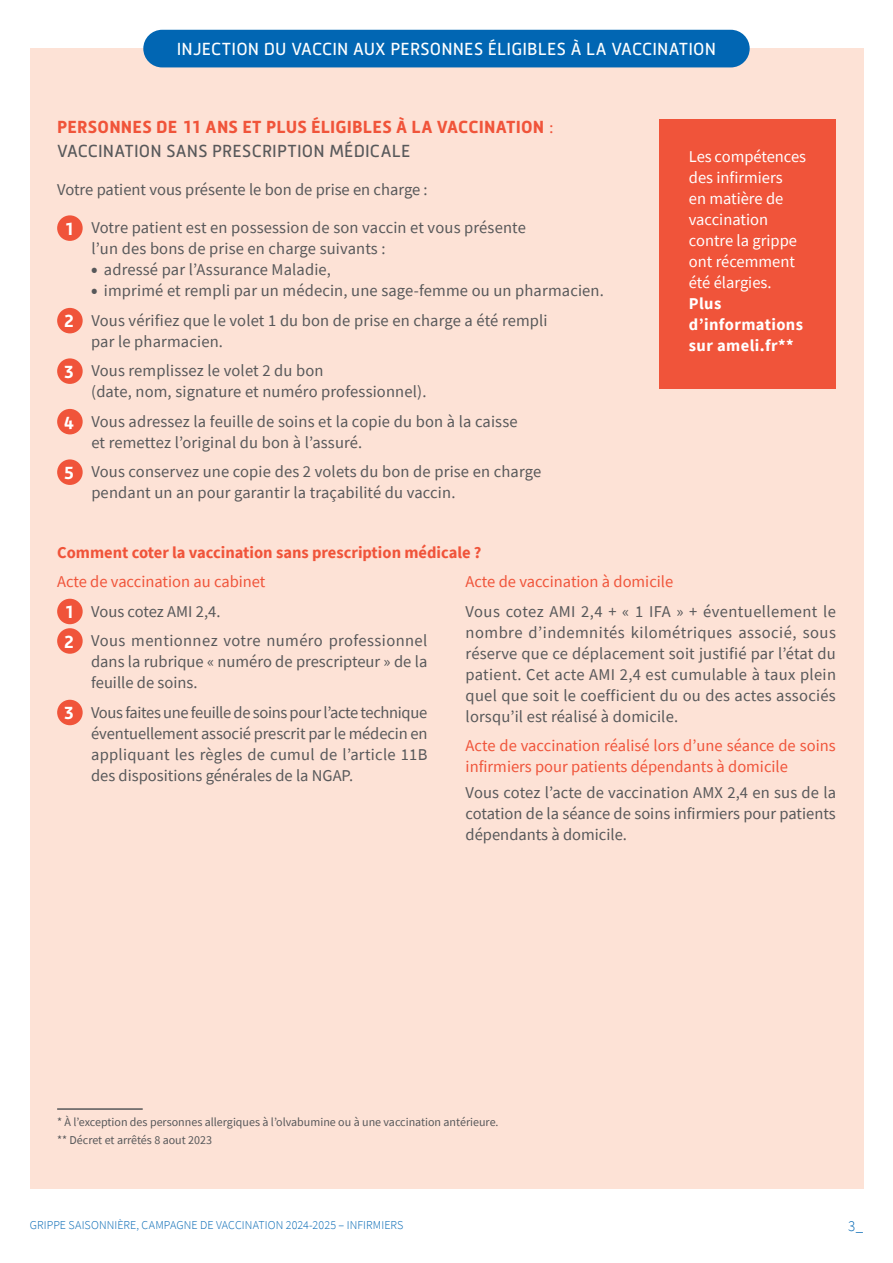
<style>
.page{position:relative;width:893px;height:1263px;background:#fff}
.page>*{position:absolute;margin:0;border:0;box-sizing:border-box;transform-origin:0 0}
.t1{font:700 18px/24px "Mic 32 New";letter-spacing:.01em;color:#f0543a}
.t2{font:18px "Mic 32 New";letter-spacing:.01em;color:#fff}
.t3{font:16.5px/21px "Source Sans Pro";letter-spacing:.01em;color:#57585a}
.t4{font:16.5px/21px "Source Sans Pro";color:#f0543a}
.t5{font:16.5px/21px "Source Sans Pro";color:#fff}
.t6{font:700 16.5px "Source Sans Pro";color:#f0543a}
.t7{font:700 16.5px/21px "Source Sans Pro";letter-spacing:.025em;color:#fff}
.t8{font:300 15px "Source Sans Pro";color:#0166b3}
.t9{font:12px/17.7px "Source Sans Pro";color:#57585a}
.t10{font:300 12px "Source Sans Pro";letter-spacing:.005em;color:#0166b3}
.s1{font-weight:400}
.s2{font-weight:400;color:#57585a}
.s3{font-family:"Mic 32 New";font-weight:700;font-size:18px;color:#fff}
.s4{font-weight:900;font-size:18px}
.s5{color:#f0543a}
</style>
<div class="page">
<div style="left:30px;top:49px;width:833px;height:1140px;background:#fde2d6"></div>
<div style="left:143px;top:30px;width:607px;height:37px;background:#0166b3;border-radius:19px"></div>
<div style="left:57px;top:215px;width:26px;height:26px;background:#f0543a;border-radius:50%"></div>
<div style="left:57px;top:308px;width:26px;height:25px;background:#f0543a;border-radius:50%"></div>
<div style="left:57px;top:358px;width:26px;height:26px;background:#f0543a;border-radius:50%"></div>
<div style="left:57px;top:409px;width:26px;height:25px;background:#f0543a;border-radius:50%"></div>
<div style="left:57px;top:459px;width:26px;height:26px;background:#f0543a;border-radius:50%"></div>
<div style="left:57px;top:599px;width:26px;height:25px;background:#f0543a;border-radius:50%"></div>
<div style="left:57px;top:628px;width:26px;height:26px;background:#f0543a;border-radius:50%"></div>
<div style="left:57px;top:700px;width:26px;height:25px;background:#f0543a;border-radius:50%"></div>
<div style="left:659px;top:120px;width:177px;height:269px;background:#f0543a"></div>
<hr style="left:57px;top:1108px;width:86px;height:2px;background:#57585a">
<p class="t2" style="left:177px;top:38px;width:541px">INJECTION DU VACCIN AUX PERSONNES ÉLIGIBLES À LA VACCINATION</p>
<p class="t1" style="left:57px;top:115px;width:498px">PERSONNES DE 11 ANS ET PLUS ÉLIGIBLES À LA VACCINATION <span class="s1">:<br></span><span class="s2">VACCINATION SANS PRESCRIPTION MÉDICALE</span></p>
<p class="t3" style="left:57px;top:179px;width:372px">Votre patient vous présente le bon de prise en charge :</p>
<p class="t3" style="left:91px;top:217px;width:436px;text-indent:-27px"><span class="s3">1</span> Votre patient est en possession de son vaccin et vous présente l’un des bons de prise en charge suivants :</p>
<p class="t3" style="left:91px;top:259px;width:241px"><span class="s4">•</span> adressé par l’Assurance Maladie,</p>
<p class="t3" style="left:64px;top:276px;width:541px;line-height:29.5px;text-indent:27px"><span class="s4">•</span> imprimé et rempli par un médecin, une sage-femme ou un pharmacien.<br><span class="s3">2</span> Vous vérifiez que le volet 1 du bon de prise en charge a été rempli</p>
<p class="t3" style="left:64px;top:327px;width:261px;line-height:29.5px;text-indent:27px">par le pharmacien.<br><span class="s3">3</span> Vous remplissez le volet 2 du bon</p>
<p class="t3" style="left:64px;top:377px;width:455px;line-height:29.5px;text-indent:27px">(date, nom, signature et numéro professionnel).<br><span class="s3">4</span> Vous adressez la feuille de soins et la copie du bon à la caisse</p>
<p class="t3" style="left:64px;top:428px;width:479px;line-height:29.5px;text-indent:27px">et remettez l’original du bon à l’assuré.<br><span class="s3">5</span> Vous conservez une copie des 2 volets du bon de prise en charge</p>
<p class="t3" style="left:91px;top:482px;width:366px">pendant un an pour garantir la traçabilité du vaccin.</p>
<p class="t5" style="left:689px;top:146px;width:119px">Les compétences des infirmiers<br>en matière de vaccination contre la grippe ont récemment été élargies.</p>
<p class="t7" style="left:689px;top:293px;width:116px">Plus d’informations sur ameli.fr**</p>
<p class="t6" style="left:57px;top:541px;width:426px">Comment coter la vaccination sans prescription médicale ?</p>
<p class="t3" style="left:64px;top:567px;width:365px;line-height:29.5px;text-indent:-7px"><span class="s5">Acte de vaccination au cabinet<br></span><span class="s3">1</span> Vous cotez AMI 2,4.<br><span class="s3">2</span> Vous mentionnez votre numéro professionnel</p>
<p class="t3" style="left:91px;top:651px;width:338px">dans la rubrique « numéro de prescripteur » de la feuille de soins.</p>
<p class="t3" style="left:91px;top:702px;width:338px;text-align:justify;text-indent:-27px"><span class="s3">3</span> Vous faites une feuille de soins pour l’acte technique éventuellement associé prescrit par le médecin en appliquant les règles de cumul de l’article 11B des dispositions générales de la NGAP.</p>
<p class="t4" style="left:466px;top:571px;width:209px">Acte de vaccination à domicile</p>
<p class="t3" style="left:466px;top:601px;width:372px;text-align:justify">Vous cotez AMI 2,4 + « 1 IFA » + éventuellement le nombre d’indemnités kilométriques associé, sous réserve que ce déplacement soit justifié par l’état du patient. Cet acte AMI 2,4 est cumulable à taux plein quel que soit le coefficient du ou des actes associés lorsqu’il est réalisé à domicile.</p>
<p class="t4" style="left:466px;top:735px;width:372px">Acte de vaccination réalisé lors d’une séance de soins infirmiers pour patients dépendants à domicile</p>
<p class="t3" style="left:466px;top:781px;width:372px;text-align:justify">Vous cotez l’acte de vaccination AMX 2,4 en sus de la cotation de la séance de soins infirmiers pour patients dépendants à domicile.</p>
<p class="t9" style="left:57px;top:1113px;width:443px">* À l’exception des personnes allergiques à l’olvabumine ou à une vaccination antérieure. ** Décret et arrêtés 8 aout 2023</p>
<p class="t10" style="left:30px;top:1217px;width:375px">GRIPPE SAISONNIÈRE, CAMPAGNE DE VACCINATION 2024-2025 – INFIRMIERS</p>
<p class="t8" style="left:848px;top:1217px;width:17px">3_</p>
</div>
